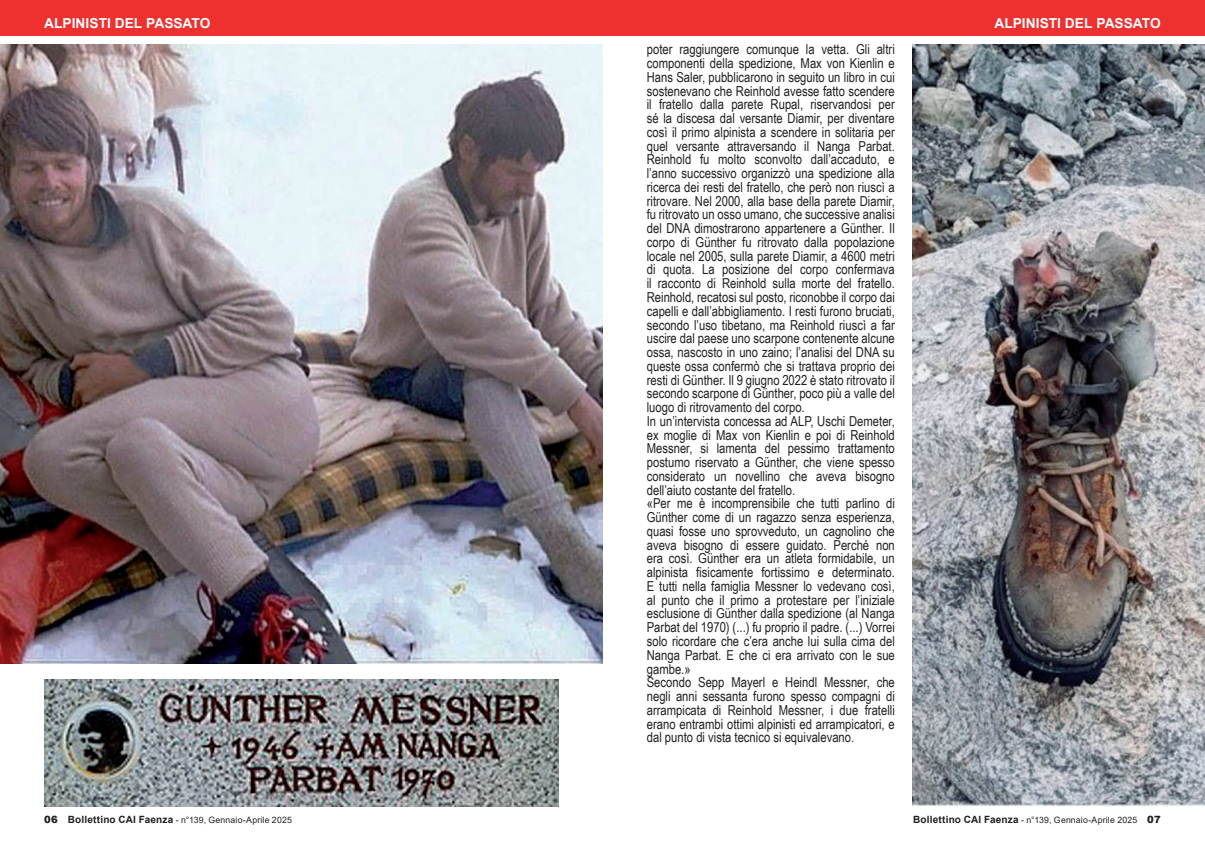
<style>
.page{position:relative;width:1205px;height:851px;background:#fff}
.page>*{position:absolute;margin:0;border:0;box-sizing:border-box;transform-origin:0 0}
.t1{font:13.75px/13.8px "Arial Narrow";color:#231f20}
.t2{font:700 13.75px "Arial";color:#fff}
.t3{font:8.75px "Arial";letter-spacing:.015em;color:#231f20}
.s1{font-weight:900;font-size:10px}
.s2{font-weight:700;font-size:10px}
</style>
<div class="page">
<div style="left:0;top:0;width:613px;height:35px;background:#ee302f"></div>
<div style="left:592px;top:0;width:613px;height:35px;background:#ee302f"></div>
<img style="left:0;top:44px;width:602px;height:619px">
<img style="left:912px;top:44px;width:293px;height:762px">
<img style="left:44px;top:679px;width:514px;height:127px">
<p class="t2" style="left:44px;top:13px;width:168px">ALPINISTI DEL PASSATO</p>
<p class="t2" style="left:994px;top:13px;width:168px">ALPINISTI DEL PASSATO</p>
<p class="t1" style="left:647px;top:42px;width:250px">poter raggiungere comunque la vetta. Gli altri componenti della spedizione, Max von Kienlin e Hans Saler, pubblicarono in seguito un libro in cui sostenevano che Reinhold avesse fatto scendere il fratello dalla parete Rupal, riservandosi per sé la discesa dal versante Diamir, per diventare così il primo alpinista a scendere in solitaria per quel versante attraversando il Nanga Parbat.<br>Reinhold fu molto sconvolto dall’accaduto, e l’anno successivo organizzò una spedizione alla ricerca dei resti del fratello, che però non riuscì a ritrovare. Nel 2000, alla base della parete Diamir, fu ritrovato un osso umano, che successive analisi del DNA dimostrarono appartenere a Günther. Il corpo di Günther fu ritrovato dalla popolazione locale nel 2005, sulla parete Diamir, a 4600 metri di quota. La posizione del corpo confermava il racconto di Reinhold sulla morte del fratello.<br>Reinhold, recatosi sul posto, riconobbe il corpo dai capelli e dall’abbigliamento. I resti furono bruciati, secondo l’uso tibetano, ma Reinhold riuscì a far uscire dal paese uno scarpone contenente alcune ossa, nascosto in uno zaino; l’analisi del DNA su queste ossa confermò che si trattava proprio dei resti di Günther. Il 9 giugno 2022 è stato ritrovato il secondo scarpone di Günther, poco più a valle del luogo di ritrovamento del corpo.<br>In un’intervista concessa ad ALP, Uschi Demeter, ex moglie di Max von Kienlin e poi di Reinhold Messner, si lamenta del pessimo trattamento postumo riservato a Günther, che viene spesso considerato un novellino che aveva bisogno dell’aiuto costante del fratello.<br>«Per me è incomprensibile che tutti parlino di Günther come di un ragazzo senza esperienza, quasi fosse uno sprovveduto, un cagnolino che aveva bisogno di essere guidato. Perché non era così. Günther era un atleta formidabile, un alpinista fisicamente fortissimo e determinato.<br>E tutti nella famiglia Messner lo vedevano così, al punto che il primo a protestare per l’iniziale esclusione di Günther dalla spedizione (al Nanga Parbat del 1970) (...) fu proprio il padre. (...) Vorrei solo ricordare che c’era anche lui sulla cima del Nanga Parbat. E che ci era arrivato con le sue gambe.»<br>Secondo Sepp Mayerl e Heindl Messner, che negli anni sessanta furono spesso compagni di arrampicata di Reinhold Messner, i due fratelli erano entrambi ottimi alpinisti ed arrampicatori, e dal punto di vista tecnico si equivalevano.</p>
<p class="t3" style="left:44px;top:813px;width:249px"><span class="s1">06</span> <span class="s2">Bollettino CAI Faenza</span> - n°139, Gennaio-Aprile 2025</p>
<p class="t3" style="left:913px;top:813px;width:249px"><span class="s2">Bollettino CAI Faenza</span> - n°139, Gennaio-Aprile 2025 <span class="s1">07</span></p>
</div>
